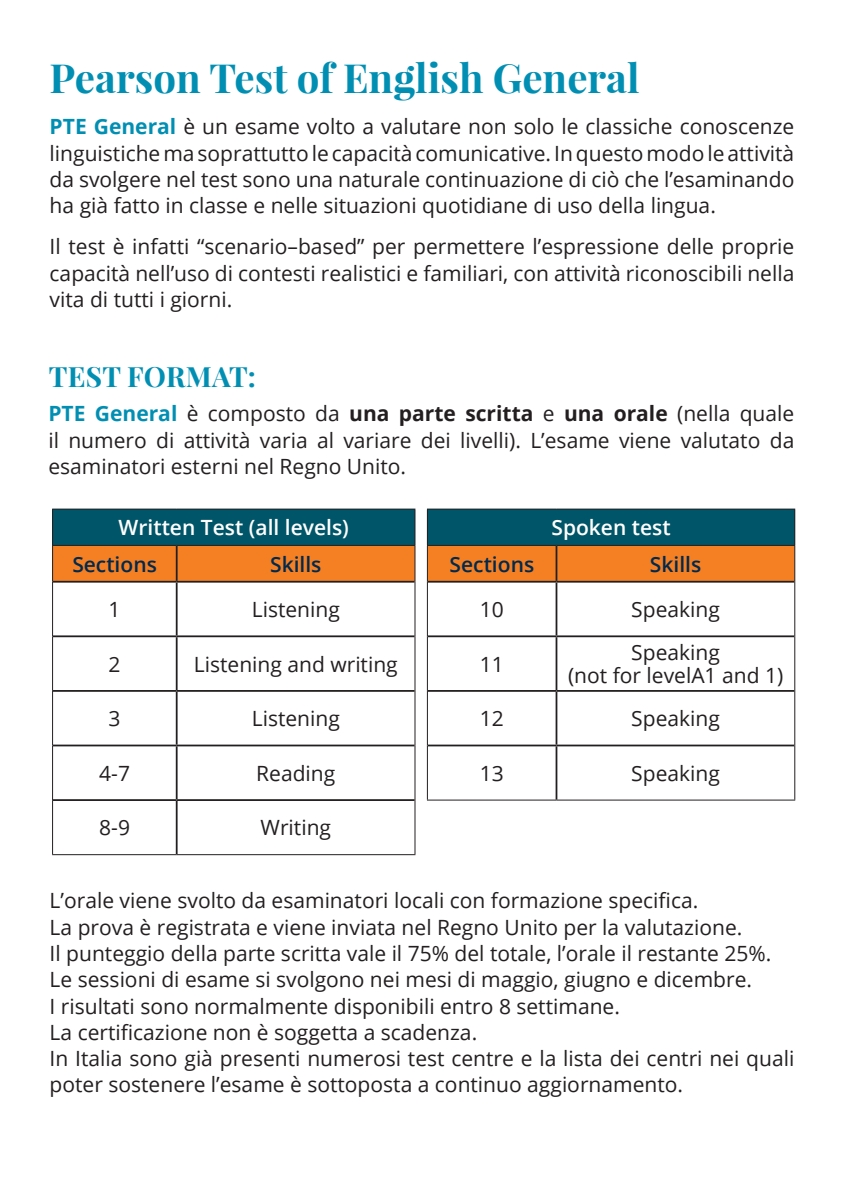
<style>
.page{position:relative;width:844px;height:1191px;background:#fff}
.page>*{position:absolute;margin:0;border:0;box-sizing:border-box;transform-origin:0 0}
.t1{font:700 40.25px "Playfair Display";color:#008fb3}
.t2{font:700 28px "Playfair Display";letter-spacing:.01em;color:#008fb3}
.t3{font:21px/26.2px "Open Sans";color:#231f20;text-align:justify}
.t4{font:600 21px "Open Sans";color:#fff}
.t5{font:600 21px "Open Sans";color:#00294e}
.s1{font-weight:700;color:#008fb3}
.s2{font-weight:700}
</style>
<div class="page">
<div style="left:53px;top:509px;width:362px;height:36px;background:#005568"></div>
<div style="left:53px;top:546px;width:361px;height:35px;background:#f58023"></div>
<svg style="left:53px;top:582px;width:361px;height:272px"></svg>
<hr style="left:176px;top:546px;width:1px;height:35px;background:#231f20">
<hr style="left:176px;top:582px;width:1px;height:53px;background:#231f20">
<hr style="left:176px;top:637px;width:1px;height:53px;background:#231f20">
<hr style="left:176px;top:692px;width:1px;height:52px;background:#231f20">
<hr style="left:176px;top:746px;width:1px;height:53px;background:#231f20">
<hr style="left:176px;top:801px;width:1px;height:53px;background:#231f20">
<hr style="left:414px;top:546px;width:1px;height:36px;background:#231f20">
<hr style="left:414px;top:582px;width:1px;height:54px;background:#231f20">
<hr style="left:414px;top:636px;width:1px;height:55px;background:#231f20">
<hr style="left:414px;top:691px;width:1px;height:54px;background:#231f20">
<hr style="left:414px;top:745px;width:1px;height:55px;background:#231f20">
<hr style="left:414px;top:800px;width:1px;height:54px;background:#231f20">
<hr style="left:52px;top:582px;width:1px;height:54px;background:#231f20">
<hr style="left:52px;top:636px;width:1px;height:55px;background:#231f20">
<hr style="left:52px;top:691px;width:1px;height:54px;background:#231f20">
<hr style="left:52px;top:745px;width:1px;height:55px;background:#231f20">
<hr style="left:52px;top:800px;width:1px;height:54px;background:#231f20">
<hr style="left:52px;top:854px;width:125px;height:1px;background:#231f20">
<hr style="left:177px;top:854px;width:238px;height:1px;background:#231f20">
<hr style="left:53px;top:635px;width:124px;height:2px;background:#231f20">
<hr style="left:177px;top:635px;width:237px;height:2px;background:#231f20">
<hr style="left:53px;top:690px;width:124px;height:2px;background:#231f20">
<hr style="left:177px;top:690px;width:237px;height:2px;background:#231f20">
<hr style="left:53px;top:744px;width:124px;height:2px;background:#231f20">
<hr style="left:177px;top:744px;width:237px;height:2px;background:#231f20">
<hr style="left:53px;top:799px;width:124px;height:2px;background:#231f20">
<hr style="left:177px;top:799px;width:237px;height:2px;background:#231f20">
<hr style="left:52px;top:546px;width:1px;height:36px;background:#231f20">
<hr style="left:53px;top:581px;width:124px;height:1px;background:#231f20">
<hr style="left:177px;top:581px;width:237px;height:1px;background:#231f20">
<hr style="left:52px;top:508px;width:125px;height:1px;background:#231f20">
<hr style="left:52px;top:509px;width:1px;height:36px;background:#231f20">
<hr style="left:177px;top:508px;width:238px;height:1px;background:#231f20">
<hr style="left:414px;top:509px;width:1px;height:36px;background:#231f20">
<hr style="left:52px;top:545px;width:125px;height:1px;background:#231f20">
<hr style="left:177px;top:545px;width:238px;height:1px;background:#231f20">
<div style="left:427px;top:509px;width:367px;height:36px;background:#005568"></div>
<div style="left:428px;top:546px;width:366px;height:35px;background:#f58023"></div>
<svg style="left:428px;top:582px;width:366px;height:217px"></svg>
<hr style="left:555px;top:546px;width:2px;height:35px;background:#231f20">
<hr style="left:555px;top:582px;width:2px;height:53px;background:#231f20">
<hr style="left:555px;top:637px;width:2px;height:53px;background:#231f20">
<hr style="left:555px;top:692px;width:2px;height:52px;background:#231f20">
<hr style="left:555px;top:746px;width:2px;height:53px;background:#231f20">
<hr style="left:794px;top:546px;width:1px;height:36px;background:#231f20">
<hr style="left:794px;top:582px;width:1px;height:54px;background:#231f20">
<hr style="left:794px;top:636px;width:1px;height:55px;background:#231f20">
<hr style="left:794px;top:691px;width:1px;height:54px;background:#231f20">
<hr style="left:794px;top:745px;width:1px;height:54px;background:#231f20">
<hr style="left:427px;top:582px;width:1px;height:54px;background:#231f20">
<hr style="left:427px;top:636px;width:1px;height:55px;background:#231f20">
<hr style="left:427px;top:691px;width:1px;height:54px;background:#231f20">
<hr style="left:427px;top:745px;width:1px;height:54px;background:#231f20">
<hr style="left:427px;top:799px;width:129px;height:1px;background:#231f20">
<hr style="left:556px;top:799px;width:239px;height:1px;background:#231f20">
<hr style="left:428px;top:635px;width:128px;height:2px;background:#231f20">
<hr style="left:556px;top:635px;width:238px;height:2px;background:#231f20">
<hr style="left:428px;top:690px;width:128px;height:2px;background:#231f20">
<hr style="left:556px;top:690px;width:238px;height:2px;background:#231f20">
<hr style="left:428px;top:744px;width:128px;height:2px;background:#231f20">
<hr style="left:556px;top:744px;width:238px;height:2px;background:#231f20">
<hr style="left:427px;top:546px;width:1px;height:36px;background:#231f20">
<hr style="left:428px;top:581px;width:128px;height:1px;background:#231f20">
<hr style="left:556px;top:581px;width:238px;height:1px;background:#231f20">
<hr style="left:427px;top:508px;width:129px;height:1px;background:#231f20">
<hr style="left:427px;top:509px;width:1px;height:36px;background:#231f20">
<hr style="left:556px;top:508px;width:239px;height:1px;background:#231f20">
<hr style="left:794px;top:509px;width:1px;height:36px;background:#231f20">
<hr style="left:427px;top:545px;width:129px;height:1px;background:#231f20">
<hr style="left:556px;top:545px;width:239px;height:1px;background:#231f20">
<p class="t1" style="left:50px;top:53px;width:591px">Pearson Test of English General</p>
<p class="t3" style="left:50px;top:113px;width:746px"><span class="s1">PTE General</span> è un esame volto a valutare non solo le classiche conoscenze linguistiche ma soprattutto le capacità comunicative. In questo modo le attività da svolgere nel test sono una naturale continuazione di ciò che l’esaminando ha già fatto in classe e nelle situazioni quotidiane di uso della lingua.</p>
<p class="t3" style="left:50px;top:233px;width:746px">Il test è infatti “scenario–based” per permettere l’espressione delle proprie capacità nell’uso di contesti realistici e familiari, con attività riconoscibili nella vita di tutti i giorni.</p>
<p class="t2" style="left:49px;top:358px;width:209px">TEST FORMAT:</p>
<p class="t3" style="left:48px;top:400px;width:747px"><span class="s1">PTE General</span> è composto da <span class="s2">una parte scritta</span> e <span class="s2">una orale</span> (nella quale il numero di attività varia al variare dei livelli). L’esame viene valutato da esaminatori esterni nel Regno Unito.</p>
<p class="t4" style="left:119px;top:513px;width:232px">Written Test (all levels)</p>
<p class="t5" style="left:72px;top:549px;width:86px">Sections</p>
<p class="t5" style="left:270px;top:549px;width:53px">Skills</p>
<p class="t3" style="left:109px;top:596px;width:14px">1</p>
<p class="t3" style="left:252px;top:596px;width:90px">Listening</p>
<p class="t3" style="left:109px;top:650px;width:14px">2</p>
<p class="t3" style="left:194px;top:650px;width:205px">Listening and writing</p>
<p class="t3" style="left:109px;top:705px;width:14px">3</p>
<p class="t3" style="left:252px;top:705px;width:90px">Listening</p>
<p class="t3" style="left:99px;top:759px;width:32px">4-7</p>
<p class="t3" style="left:256px;top:759px;width:81px">Reading</p>
<p class="t3" style="left:99px;top:814px;width:32px">8-9</p>
<p class="t3" style="left:260px;top:814px;width:72px">Writing</p>
<p class="t4" style="left:551px;top:513px;width:121px">Spoken test</p>
<p class="t5" style="left:449px;top:549px;width:86px">Sections</p>
<p class="t5" style="left:649px;top:549px;width:53px">Skills</p>
<p class="t3" style="left:480px;top:596px;width:26px">10</p>
<p class="t3" style="left:631px;top:596px;width:90px">Speaking</p>
<p class="t3" style="left:480px;top:650px;width:26px">11</p>
<p class="t3" style="left:568px;top:640px;width:217px;line-height:23.3px;text-align:center">Speaking<br>(not for levelA1 and 1)</p>
<p class="t3" style="left:480px;top:705px;width:26px">12</p>
<p class="t3" style="left:631px;top:705px;width:90px">Speaking</p>
<p class="t3" style="left:480px;top:759px;width:26px">13</p>
<p class="t3" style="left:631px;top:759px;width:90px">Speaking</p>
<p class="t3" style="left:50px;top:887px;width:650px">L’orale viene svolto da esaminatori locali con formazione specifica.</p>
<p class="t3" style="left:50px;top:913px;width:694px">La prova è registrata e viene inviata nel Regno Unito per la valutazione.</p>
<p class="t3" style="left:50px;top:939px;width:723px">Il punteggio della parte scritta vale il 75% del totale, l’orale il restante 25%.</p>
<p class="t3" style="left:50px;top:966px;width:703px">Le sessioni di esame si svolgono nei mesi di maggio, giugno e dicembre.</p>
<p class="t3" style="left:50px;top:992px;width:571px">I risultati sono normalmente disponibili entro 8 settimane.</p>
<p class="t3" style="left:50px;top:1018px;width:429px">La certificazione non è soggetta a scadenza.</p>
<p class="t3" style="left:50px;top:1044px;width:746px">In Italia sono già presenti numerosi test centre e la lista dei centri nei quali poter sostenere l’esame è sottoposta a continuo aggiornamento.</p>
</div>
